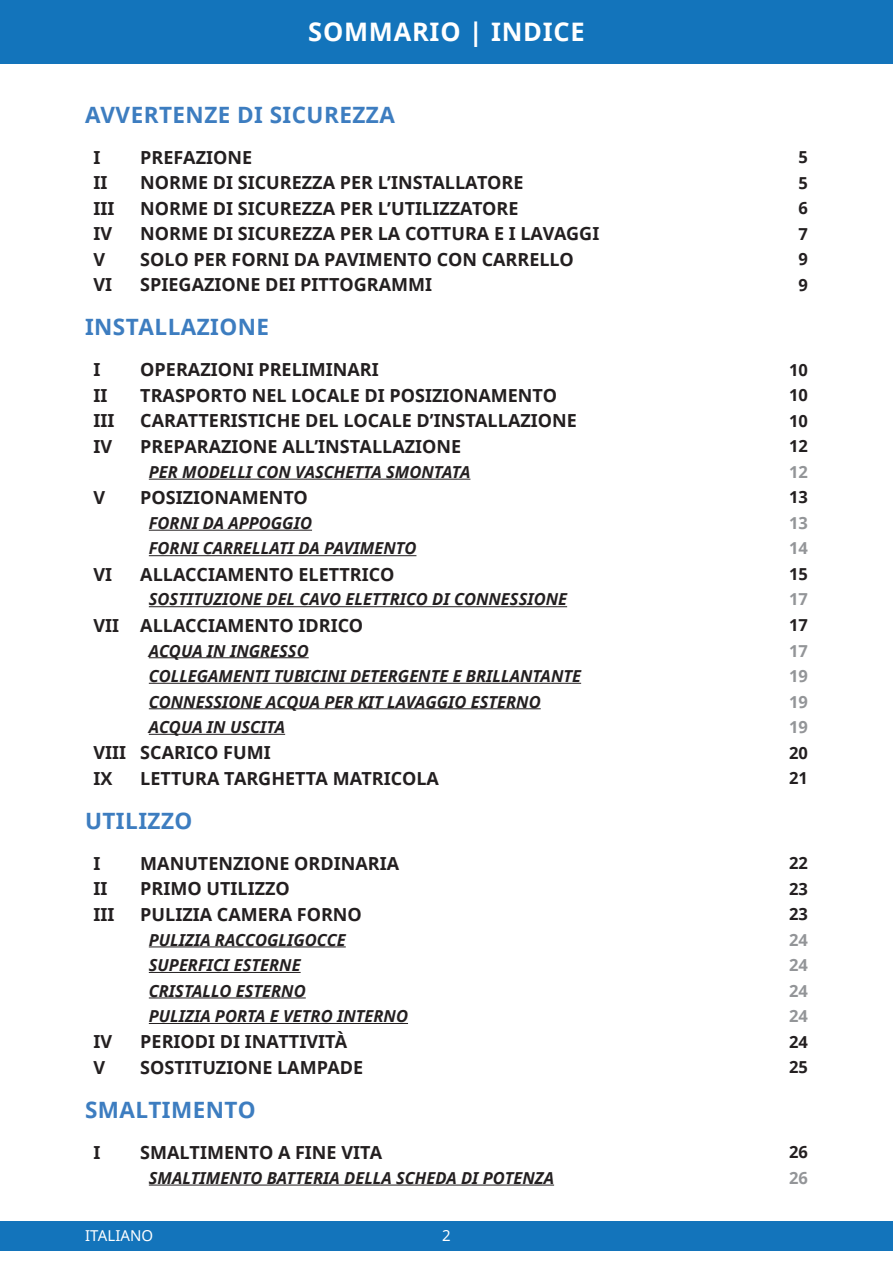
<style>
.page{position:relative;width:893px;height:1263px;background:#fff}
.page>*{position:absolute;margin:0;border:0;box-sizing:border-box;transform-origin:0 0}
.MAG_Titolo_sommario{font:700 25.5px "Noto Sans";letter-spacing:.03em;color:#fff}
.MAG_Titoletto{font:700 22.5px "Noto Sans";letter-spacing:.02em;color:#3d7dc0}
.t1{font:700 18px "Noto Sans";color:#231f20}
.indice_sottocapitolo{font:italic 700 16.5px "Noto Sans";color:#231f20}
.Basic{font:700 16.5px "Noto Sans";color:#231f20}
.Basic_bianco{font:700 16.5px "Noto Sans";color:#939598}
.t2{font:15px "Noto Sans";color:#fff}
</style>
<div class="page">
<div style="left:0;top:0;width:893px;height:64px;background:#1374bb"></div>
<div style="left:0;top:1220px;width:893px;height:30px;background:#1374bb"></div>
<hr style="left:149px;top:479px;width:321px;height:1px;background:#231f20">
<hr style="left:149px;top:530px;width:163px;height:1px;background:#231f20">
<hr style="left:149px;top:555px;width:267px;height:1px;background:#231f20">
<hr style="left:149px;top:606px;width:418px;height:1px;background:#231f20">
<hr style="left:149px;top:657px;width:160px;height:1px;background:#231f20">
<hr style="left:149px;top:683px;width:432px;height:1px;background:#231f20">
<hr style="left:149px;top:708px;width:392px;height:1px;background:#231f20">
<hr style="left:149px;top:734px;width:136px;height:1px;background:#231f20">
<hr style="left:149px;top:946px;width:197px;height:1px;background:#231f20">
<hr style="left:149px;top:972px;width:152px;height:1px;background:#231f20">
<hr style="left:149px;top:997px;width:157px;height:1px;background:#231f20">
<hr style="left:149px;top:1023px;width:259px;height:1px;background:#231f20">
<hr style="left:149px;top:1185px;width:405px;height:1px;background:#231f20">
<p class="MAG_Titolo_sommario" style="left:308px;top:14px;width:278px">SOMMARIO | INDICE</p>
<p class="MAG_Titoletto" style="left:85px;top:99px;width:311px">AVVERTENZE DI SICUREZZA</p>
<p class="t1" style="left:94px;top:145px;width:9px">I</p>
<p class="t1" style="left:140px;top:145px;width:113px">PREFAZIONE</p>
<p class="Basic" style="left:798px;top:146px;width:11px">5</p>
<p class="t1" style="left:94px;top:170px;width:16px">II</p>
<p class="t1" style="left:140px;top:170px;width:385px">NORME DI SICUREZZA PER L’INSTALLATORE</p>
<p class="Basic" style="left:798px;top:171px;width:11px">5</p>
<p class="t1" style="left:94px;top:196px;width:23px">III</p>
<p class="t1" style="left:140px;top:196px;width:380px">NORME DI SICUREZZA PER L’UTILIZZATORE</p>
<p class="Basic" style="left:798px;top:197px;width:11px">6</p>
<p class="t1" style="left:94px;top:221px;width:20px">IV</p>
<p class="t1" style="left:140px;top:221px;width:460px">NORME DI SICUREZZA PER LA COTTURA E I LAVAGGI</p>
<p class="Basic" style="left:798px;top:222px;width:11px">7</p>
<p class="t1" style="left:94px;top:247px;width:13px">V</p>
<p class="t1" style="left:140px;top:247px;width:435px">SOLO PER FORNI DA PAVIMENTO CON CARRELLO</p>
<p class="Basic" style="left:798px;top:248px;width:11px">9</p>
<p class="t1" style="left:94px;top:272px;width:20px">VI</p>
<p class="t1" style="left:140px;top:272px;width:293px">SPIEGAZIONE DEI PITTOGRAMMI</p>
<p class="Basic" style="left:798px;top:273px;width:11px">9</p>
<p class="MAG_Titoletto" style="left:85px;top:311px;width:186px">INSTALLAZIONE</p>
<p class="t1" style="left:94px;top:357px;width:9px">I</p>
<p class="t1" style="left:140px;top:357px;width:240px">OPERAZIONI PRELIMINARI</p>
<p class="Basic" style="left:789px;top:358px;width:20px">10</p>
<p class="t1" style="left:94px;top:383px;width:16px">II</p>
<p class="t1" style="left:140px;top:383px;width:418px">TRASPORTO NEL LOCALE DI POSIZIONAMENTO</p>
<p class="Basic" style="left:789px;top:384px;width:20px">10</p>
<p class="t1" style="left:94px;top:408px;width:23px">III</p>
<p class="t1" style="left:140px;top:408px;width:438px">CARATTERISTICHE DEL LOCALE D’INSTALLAZIONE</p>
<p class="Basic" style="left:789px;top:409px;width:20px">10</p>
<p class="t1" style="left:94px;top:434px;width:20px">IV</p>
<p class="t1" style="left:140px;top:434px;width:322px">PREPARAZIONE ALL’INSTALLAZIONE</p>
<p class="Basic" style="left:789px;top:435px;width:20px">12</p>
<p class="indice_sottocapitolo" style="left:149px;top:460px;width:323px">PER MODELLI CON VASCHETTA SMONTATA</p>
<p class="Basic_bianco" style="left:789px;top:460px;width:20px">12</p>
<p class="t1" style="left:94px;top:485px;width:13px">V</p>
<p class="t1" style="left:140px;top:485px;width:169px">POSIZIONAMENTO</p>
<p class="Basic" style="left:789px;top:486px;width:20px">13</p>
<p class="indice_sottocapitolo" style="left:149px;top:511px;width:165px">FORNI DA APPOGGIO</p>
<p class="Basic_bianco" style="left:789px;top:511px;width:20px">13</p>
<p class="indice_sottocapitolo" style="left:149px;top:537px;width:269px">FORNI CARRELLATI DA PAVIMENTO</p>
<p class="Basic_bianco" style="left:789px;top:537px;width:20px">14</p>
<p class="t1" style="left:94px;top:561px;width:20px">VI</p>
<p class="t1" style="left:140px;top:561px;width:255px">ALLACCIAMENTO ELETTRICO</p>
<p class="Basic" style="left:789px;top:562px;width:20px">15</p>
<p class="indice_sottocapitolo" style="left:149px;top:588px;width:420px">SOSTITUZIONE DEL CAVO ELETTRICO DI CONNESSIONE</p>
<p class="Basic_bianco" style="left:789px;top:588px;width:20px">17</p>
<p class="t1" style="left:94px;top:612px;width:271px">VII ALLACCIAMENTO IDRICO</p>
<p class="Basic" style="left:789px;top:613px;width:20px">17</p>
<p class="indice_sottocapitolo" style="left:149px;top:639px;width:161px">ACQUA IN INGRESSO</p>
<p class="Basic_bianco" style="left:789px;top:639px;width:20px">17</p>
<p class="indice_sottocapitolo" style="left:149px;top:664px;width:434px">COLLEGAMENTI TUBICINI DETERGENTE E BRILLANTANTE</p>
<p class="Basic_bianco" style="left:789px;top:664px;width:20px">19</p>
<p class="indice_sottocapitolo" style="left:149px;top:690px;width:393px">CONNESSIONE ACQUA PER KIT LAVAGGIO ESTERNO</p>
<p class="Basic_bianco" style="left:789px;top:690px;width:20px">19</p>
<p class="indice_sottocapitolo" style="left:149px;top:715px;width:138px">ACQUA IN USCITA</p>
<p class="Basic_bianco" style="left:789px;top:715px;width:20px">19</p>
<p class="t1" style="left:94px;top:740px;width:179px">VIII SCARICO FUMI</p>
<p class="Basic" style="left:789px;top:741px;width:20px">20</p>
<p class="t1" style="left:94px;top:765px;width:21px">IX</p>
<p class="t1" style="left:140px;top:765px;width:300px">LETTURA TARGHETTA MATRICOLA</p>
<p class="Basic" style="left:789px;top:766px;width:20px">21</p>
<p class="MAG_Titoletto" style="left:85px;top:805px;width:109px">UTILIZZO</p>
<p class="t1" style="left:94px;top:850px;width:9px">I</p>
<p class="t1" style="left:140px;top:850px;width:260px">MANUTENZIONE ORDINARIA</p>
<p class="Basic" style="left:789px;top:851px;width:20px">22</p>
<p class="t1" style="left:94px;top:876px;width:16px">II</p>
<p class="t1" style="left:140px;top:876px;width:151px">PRIMO UTILIZZO</p>
<p class="Basic" style="left:789px;top:877px;width:20px">23</p>
<p class="t1" style="left:94px;top:901px;width:23px">III</p>
<p class="t1" style="left:140px;top:901px;width:223px">PULIZIA CAMERA FORNO</p>
<p class="Basic" style="left:789px;top:902px;width:20px">23</p>
<p class="indice_sottocapitolo" style="left:149px;top:928px;width:198px">PULIZIA RACCOGLIGOCCE</p>
<p class="Basic_bianco" style="left:789px;top:928px;width:20px">24</p>
<p class="indice_sottocapitolo" style="left:149px;top:953px;width:153px">SUPERFICI ESTERNE</p>
<p class="Basic_bianco" style="left:789px;top:953px;width:20px">24</p>
<p class="indice_sottocapitolo" style="left:149px;top:979px;width:158px">CRISTALLO ESTERNO</p>
<p class="Basic_bianco" style="left:789px;top:979px;width:20px">24</p>
<p class="indice_sottocapitolo" style="left:149px;top:1004px;width:261px">PULIZIA PORTA E VETRO INTERNO</p>
<p class="Basic_bianco" style="left:789px;top:1004px;width:20px">24</p>
<p class="t1" style="left:94px;top:1029px;width:20px">IV</p>
<p class="t1" style="left:140px;top:1029px;width:209px">PERIODI DI INATTIVITÀ</p>
<p class="Basic" style="left:789px;top:1030px;width:20px">24</p>
<p class="t1" style="left:94px;top:1054px;width:13px">V</p>
<p class="t1" style="left:140px;top:1054px;width:225px">SOSTITUZIONE LAMPADE</p>
<p class="Basic" style="left:789px;top:1055px;width:20px">25</p>
<p class="MAG_Titoletto" style="left:85px;top:1094px;width:172px">SMALTIMENTO</p>
<p class="t1" style="left:94px;top:1139px;width:9px">I</p>
<p class="t1" style="left:140px;top:1139px;width:243px">SMALTIMENTO A FINE VITA</p>
<p class="Basic" style="left:789px;top:1141px;width:20px">26</p>
<p class="indice_sottocapitolo" style="left:149px;top:1166px;width:407px">SMALTIMENTO BATTERIA DELLA SCHEDA DI POTENZA</p>
<p class="Basic_bianco" style="left:789px;top:1166px;width:20px">26</p>
<p class="t2" style="left:85px;top:1225px;width:70px">ITALIANO</p>
<p class="t2" style="left:442px;top:1226px;width:10px">2</p>
</div>
